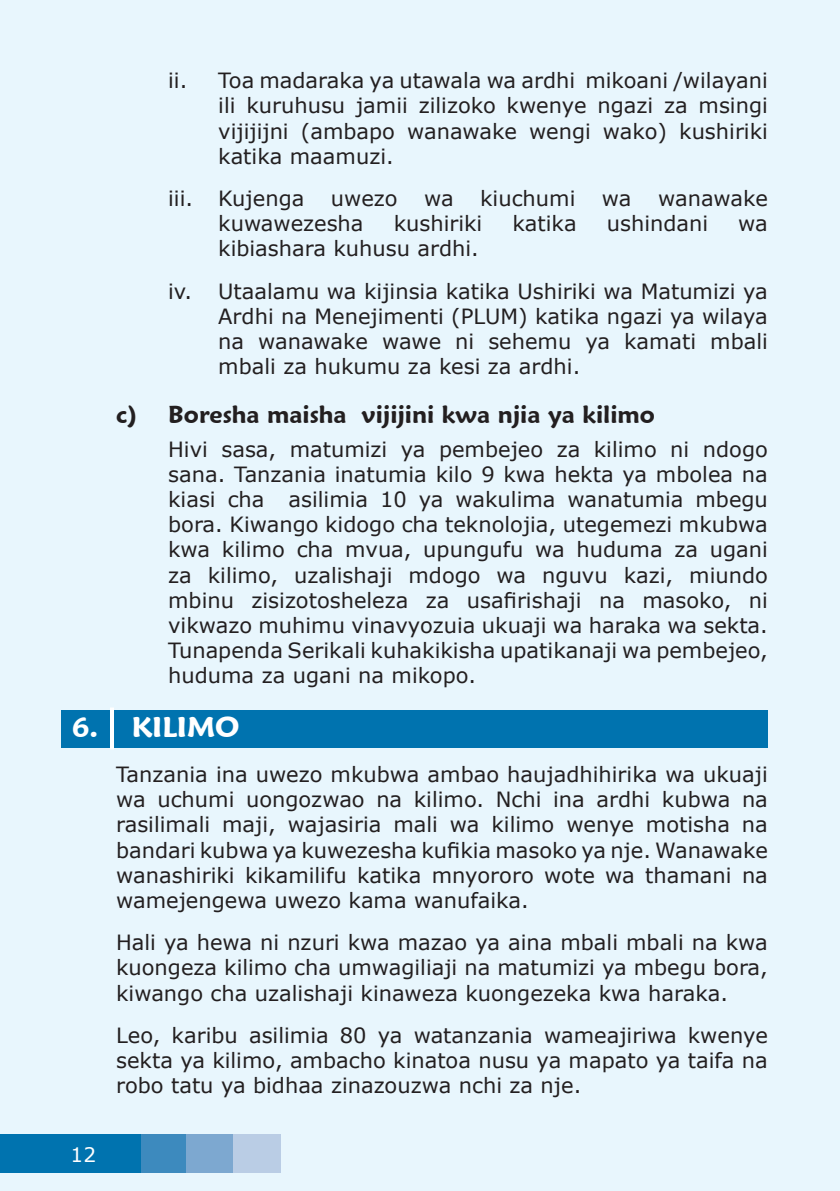
<style>
.page{position:relative;width:840px;height:1191px;background:#fff}
.page>*{position:absolute;margin:0;border:0;box-sizing:border-box;transform-origin:0 0}
.t1{font:600 28px "Maiandra GD";color:#fff}
.t2{font:600 24px "Maiandra GD";color:#231f20}
.t3{font:21px/25.2px "Verdana";color:#231f20;text-align:justify}
.t4{font:20px "Verdana";color:#fff}
</style>
<div class="page">
<div style="left:0;top:0;width:839px;height:1191px;background:#e8f6fd"></div>
<div style="left:0;top:1134px;width:142px;height:39px;background:#0073af"></div>
<div style="left:141px;top:1134px;width:46px;height:39px;background:#3d8abe"></div>
<div style="left:187px;top:1134px;width:47px;height:39px;background:#7da8d0"></div>
<div style="left:233px;top:1134px;width:47px;height:39px;background:#bacde5"></div>
<div style="left:62px;top:710px;width:705px;height:37px;background:#0073af"></div>
<hr style="left:110px;top:707px;width:4px;height:42px;background:#fff">
<p class="t3" style="left:218px;top:68px;width:551px;text-indent:-50px">ii. Toa madaraka ya utawala wa ardhi mikoani /wilayani ili kuruhusu jamii zilizoko kwenye ngazi za msingi vijijijni (ambapo wanawake wengi wako) kushiriki katika maamuzi.</p>
<p class="t3" style="left:168px;top:185px;width:138px">iii. Kujenga</p>
<p class="t3" style="left:330px;top:185px;width:68px">uwezo</p>
<p class="t3" style="left:424px;top:185px;width:31px">wa</p>
<p class="t3" style="left:480px;top:185px;width:97px">kiuchumi</p>
<p class="t3" style="left:601px;top:185px;width:31px">wa</p>
<p class="t3" style="left:657px;top:185px;width:111px">wanawake</p>
<p class="t3" style="left:218px;top:211px;width:147px">kuwawezesha</p>
<p class="t3" style="left:393px;top:211px;width:90px">kushiriki</p>
<p class="t3" style="left:512px;top:211px;width:66px">katika</p>
<p class="t3" style="left:606px;top:211px;width:103px">ushindani</p>
<p class="t3" style="left:737px;top:211px;width:31px">wa</p>
<p class="t3" style="left:168px;top:227px;width:601px;line-height:42.2px;text-indent:50px">kibiashara kuhusu ardhi.<br>iv. Utaalamu wa kijinsia katika Ushiriki wa Matumizi ya</p>
<p class="t3" style="left:218px;top:303px;width:551px">Ardhi na Menejimenti (PLUM) katika ngazi ya wilaya na wanawake wawe ni sehemu ya kamati mbali mbali za hukumu za kesi za ardhi.</p>
<p class="t2" style="left:116px;top:400px;width:540px">c) Boresha maisha vijijini kwa njia ya kilimo</p>
<p class="t3" style="left:168px;top:436px;width:601px">Hivi sasa, matumizi ya pembejeo za kilimo ni ndogo sana. Tanzania inatumia kilo 9 kwa hekta ya mbolea na kiasi cha asilimia 10 ya wakulima wanatumia mbegu bora. Kiwango kidogo cha teknolojia, utegemezi mkubwa kwa kilimo cha mvua, upungufu wa huduma za ugani za kilimo, uzalishaji mdogo wa nguvu kazi, miundo mbinu zisizotosheleza za usafirishaji na masoko, ni vikwazo muhimu vinavyozuia ukuaji wa haraka wa sekta.<br>Tunapenda Serikali kuhakikisha upatikanaji wa pembejeo, huduma za ugani na mikopo.</p>
<h1 class="t1" style="left:72px;top:710px;width:169px">6. KILIMO</h1>
<p class="t3" style="left:116px;top:761px;width:653px">Tanzania ina uwezo mkubwa ambao haujadhihirika wa ukuaji wa uchumi uongozwao na kilimo. Nchi ina ardhi kubwa na rasilimali maji, wajasiria mali wa kilimo wenye motisha na bandari kubwa ya kuwezesha kufikia masoko ya nje. Wanawake wanashiriki kikamilifu katika mnyororo wote wa thamani na wamejengewa uwezo kama wanufaika.</p>
<p class="t3" style="left:116px;top:929px;width:653px">Hali ya hewa ni nzuri kwa mazao ya aina mbali mbali na kwa kuongeza kilimo cha umwagiliaji na matumizi ya mbegu bora, kiwango cha uzalishaji kinaweza kuongezeka kwa haraka.</p>
<p class="t3" style="left:116px;top:1022px;width:653px">Leo, karibu asilimia 80 ya watanzania wameajiriwa kwenye sekta ya kilimo, ambacho kinatoa nusu ya mapato ya taifa na robo tatu ya bidhaa zinazouzwa nchi za nje.</p>
<p class="t4" style="left:71px;top:1140px;width:27px">12</p>
</div>
